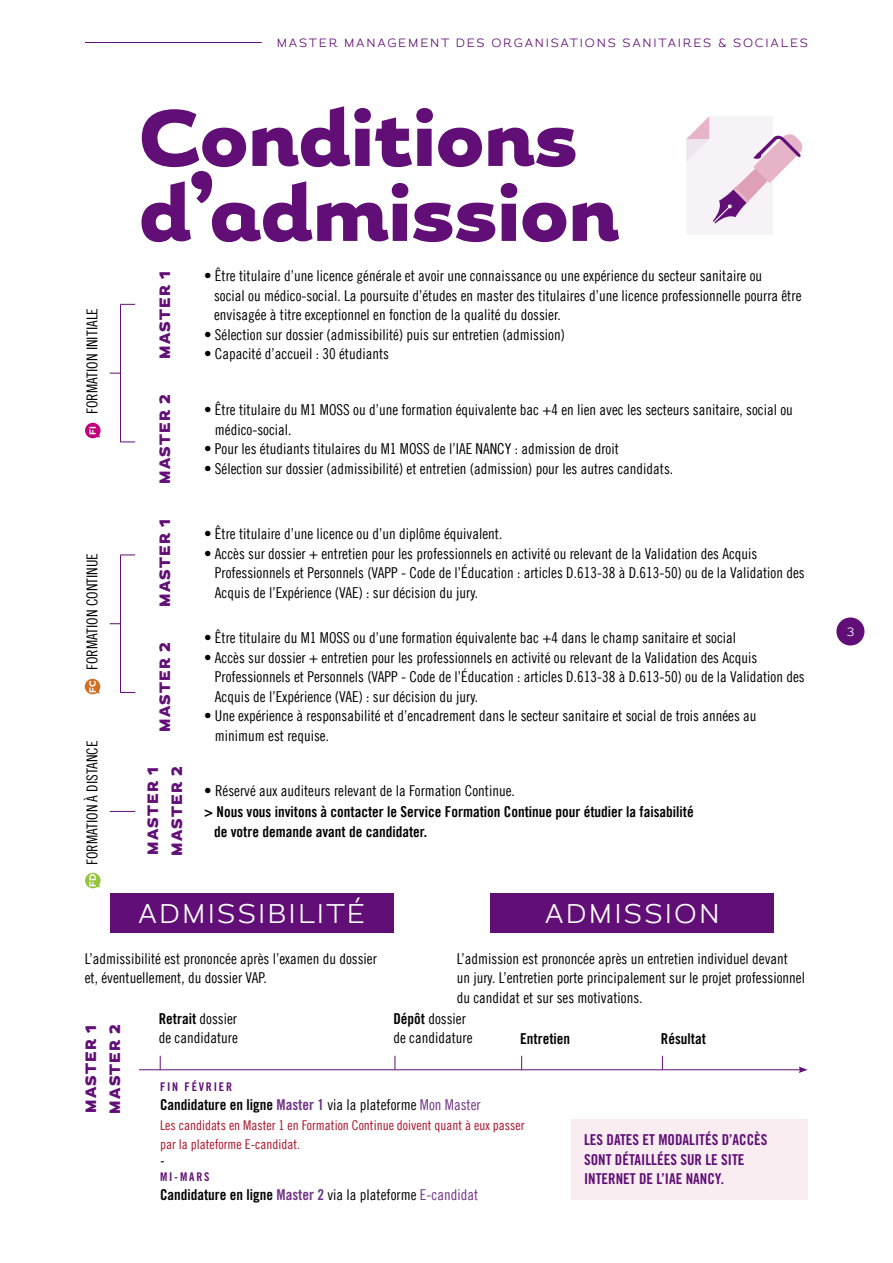
<style>
.page{position:relative;width:893px;height:1263px;background:#fff}
.page>*{position:absolute;margin:0;border:0;box-sizing:border-box;transform-origin:0 0}
.t1{font:900 79.5px/75px "Magallanes";color:#610f76}
.t2{font:300 27px "Magallanes";letter-spacing:.08em;color:#fff}
.t3{font:15px/19.5px "Trade Gothic LT Cond Eighteen";color:#000}
.t4{font:15px "Trade Gothic LT Std Bd Cn 20";color:#000}
.t5{font:15px/19.5px "Trade Gothic LT Bold Cond Twenty";color:#000}
.t6{font:15px/19.5px "Trade Gothic LT Std Bd Cn 20";color:#610f76}
.t7{font:900 15px/24px "Magallanes";letter-spacing:.08em;color:#610f76}
.t8{font:13.5px/19.5px "Trade Gothic LT Cond Eighteen";color:#a9132a}
.t9{font:300 12px "Magallanes";letter-spacing:.15em;color:#610f76}
.t10{font:12px "Trade Gothic LT Std Bd Cn 20";letter-spacing:.15em;color:#610f76}
.t11{font:300 12px "Magallanes";color:#fff}
.t12{font:12px "Trade Gothic LT Std Bd Cn 20";color:#000}
.t13{font:700 8.85px "Montserrat";color:#fff}
.s1{font-family:"Montserrat";font-weight:700;font-size:8.85px;color:#fff}
.s2{font-family:"Trade Gothic LT Cond Eighteen"}
.s3{font-family:"Trade Gothic LT Std Bd Cn 20"}
.s4{color:#703384}
.s5{font-family:"Trade Gothic LT Cond Eighteen";color:#703384}
</style>
<div class="page">
<hr style="left:85px;top:42px;width:177px;height:1px;background:#610f76">
<div style="left:836px;top:617px;width:28px;height:28px;background:#610f76;border-radius:50%"></div>
<div style="left:110px;top:893px;width:283px;height:40px;background:#610f76"></div>
<div style="left:490px;top:893px;width:284px;height:40px;background:#610f76"></div>
<svg style="left:85px;top:873px;width:16px;height:15px"></svg>
<svg style="left:85px;top:423px;width:16px;height:15px"></svg>
<svg style="left:85px;top:679px;width:15px;height:15px"></svg>
<svg style="left:110px;top:811px;width:25px;height:1px"></svg>
<svg style="left:160px;top:1056px;width:1px;height:13px"></svg>
<svg style="left:395px;top:1056px;width:1px;height:13px"></svg>
<svg style="left:521px;top:1056px;width:1px;height:13px"></svg>
<svg style="left:662px;top:1056px;width:1px;height:13px"></svg>
<svg style="left:121px;top:692px;width:14px;height:1px"></svg>
<svg style="left:121px;top:555px;width:14px;height:1px"></svg>
<hr style="left:120px;top:555px;width:1px;height:138px;background:#610f76">
<svg style="left:120px;top:442px;width:15px;height:1px"></svg>
<svg style="left:121px;top:304px;width:14px;height:1px"></svg>
<hr style="left:120px;top:304px;width:1px;height:138px;background:#610f76">
<hr style="left:139px;top:1069px;width:662px;height:1px;background:#610f76">
<svg style="left:799px;top:1066px;width:9px;height:7px"></svg>
<svg style="left:686px;top:116px;width:117px;height:119px"></svg>
<div style="left:571px;top:1119px;width:237px;height:80px;background:#f9edf1"></div>
<p class="t9" style="left:277px;top:35px;width:533px">MASTER MANAGEMENT DES ORGANISATIONS SANITAIRES &amp; SOCIALES</p>
<p class="t3" style="left:82px;top:435px;width:128px;rotate:-90deg"><span class="s1">FI</span> FORMATION INITIALE</p>
<p class="t3" style="left:82px;top:670px;width:118px;rotate:-90deg">FORMATION CONTINUE</p>
<p class="t13" style="left:86px;top:693px;width:14px;rotate:-90deg">FC</p>
<p class="t3" style="left:82px;top:865px;width:126px;rotate:-90deg">FORMATION À DISTANCE</p>
<p class="t13" style="left:86px;top:887px;width:15px;rotate:-90deg">FD</p>
<h1 class="t1" style="left:139px;top:105px;width:481px">Conditions d’admission</h1>
<p class="t7" style="left:154px;top:359px;width:89px;rotate:-90deg">MASTER 1</p>
<p class="t7" style="left:154px;top:484px;width:91px;rotate:-90deg">MASTER 2</p>
<p class="t7" style="left:154px;top:607px;width:89px;rotate:-90deg">MASTER 1</p>
<p class="t7" style="left:154px;top:732px;width:91px;rotate:-90deg">MASTER 2</p>
<p class="t7" style="left:142px;top:856px;width:91px;rotate:-90deg">MASTER 1<br>MASTER 2</p>
<p class="t3" style="left:214px;top:266px;width:589px;text-indent:-10px">• Être titulaire d’une licence générale et avoir une connaissance ou une expérience du secteur sanitaire ou<br>social ou médico-social. La poursuite d’études en master des titulaires d’une licence professionnelle pourra être envisagée à titre exceptionnel en fonction de la qualité du dossier.</p>
<p class="t3" style="left:204px;top:325px;width:362px">• Sélection sur dossier (admissibilité) puis sur entretien (admission)</p>
<p class="t3" style="left:204px;top:344px;width:186px">• Capacité d’accueil : 30 étudiants</p>
<p class="t3" style="left:215px;top:400px;width:579px;text-indent:-11px">• Être titulaire du M1 MOSS ou d’une formation équivalente bac +4 en lien avec les secteurs sanitaire, social ou médico-social.</p>
<p class="t3" style="left:204px;top:439px;width:416px">• Pour les étudiants titulaires du M1 MOSS de l’IAE NANCY : admission de droit</p>
<p class="t3" style="left:204px;top:458px;width:471px">• Sélection sur dossier (admissibilité) et entretien (admission) pour les autres candidats.</p>
<p class="t3" style="left:204px;top:524px;width:300px">• Être titulaire d’une licence ou d’un diplôme équivalent.</p>
<p class="t3" style="left:215px;top:543px;width:591px;text-indent:-11px">• Accès sur dossier + entretien pour les professionnels en activité ou relevant de la Validation des Acquis<br>Professionnels et Personnels (VAPP - Code de l’Éducation : articles D.613-38 à D.613-50) ou de la Validation des<br>Acquis de l’Expérience (VAE) : sur décision du jury.</p>
<p class="t3" style="left:204px;top:628px;width:534px">• Être titulaire du M1 MOSS ou d’une formation équivalente bac +4 dans le champ sanitaire et social</p>
<p class="t3" style="left:215px;top:648px;width:591px;text-indent:-11px">• Accès sur dossier + entretien pour les professionnels en activité ou relevant de la Validation des Acquis<br>Professionnels et Personnels (VAPP - Code de l’Éducation : articles D.613-38 à D.613-50) ou de la Validation des<br>Acquis de l’Expérience (VAE) : sur décision du jury.</p>
<p class="t3" style="left:215px;top:706px;width:543px;text-indent:-11px">• Une expérience à responsabilité et d’encadrement dans le secteur sanitaire et social de trois années au minimum est requise.</p>
<p class="t3" style="left:204px;top:780px;width:312px">• Réservé aux auditeurs relevant de la Formation Continue.</p>
<p class="t5" style="left:214px;top:802px;width:481px;text-indent:-10px">&gt; Nous vous invitons à contacter le Service Formation Continue pour étudier la faisabilité de votre demande avant de candidater.</p>
<h2 class="t2" style="left:138px;top:897px;width:228px">ADMISSIBILITÉ</h2>
<h2 class="t2" style="left:545px;top:897px;width:176px">ADMISSION</h2>
<p class="t3" style="left:85px;top:948px;width:294px">L’admissibilité est prononcée après l’examen du dossier et, éventuellement, du dossier VAP.</p>
<p class="t3" style="left:457px;top:948px;width:350px">L’admission est prononcée après un entretien individuel devant un jury. L’entretien porte principalement sur le projet professionnel du candidat et sur ses motivations.</p>
<p class="t4" style="left:159px;top:1009px;width:80px">Retrait <span class="s2">dossier</span></p>
<p class="t3" style="left:159px;top:1028px;width:81px">de candidature</p>
<p class="t3" style="left:393px;top:1009px;width:81px"><span class="s3">Dépôt</span> dossier de candidature</p>
<p class="t7" style="left:80px;top:1113px;width:91px;rotate:-90deg">MASTER 1<br>MASTER 2</p>
<p class="t4" style="left:520px;top:1029px;width:51px">Entretien</p>
<p class="t4" style="left:661px;top:1029px;width:46px">Résultat</p>
<p class="t10" style="left:160px;top:1079px;width:73px">FIN FÉVRIER</p>
<p class="t4" style="left:160px;top:1096px;width:322px">Candidature en ligne <span class="s4">Master 1</span> <span class="s2">via la plateforme</span> <span class="s5">Mon Master</span></p>
<p class="t8" style="left:160px;top:1115px;width:366px">Les candidats en Master 1 en Formation Continue doivent quant à eux passer par la plateforme E-candidat.</p>
<p class="t10" style="left:160px;top:1169px;width:51px">MI-MARS</p>
<p class="t4" style="left:160px;top:1186px;width:320px">Candidature en ligne <span class="s4">Master 2</span> <span class="s2">via la plateforme</span> <span class="s5">E-candidat</span></p>
<p class="t6" style="left:584px;top:1130px;width:185px">LES DATES ET MODALITÉS D’ACCÈS<br>SONT DÉTAILLÉES SUR LE SITE<br>INTERNET DE L’IAE NANCY.</p>
<p class="t12" style="left:160px;top:1153px;width:5px">-</p>
<p class="t11" style="left:847px;top:624px;width:9px">3</p>
</div>
